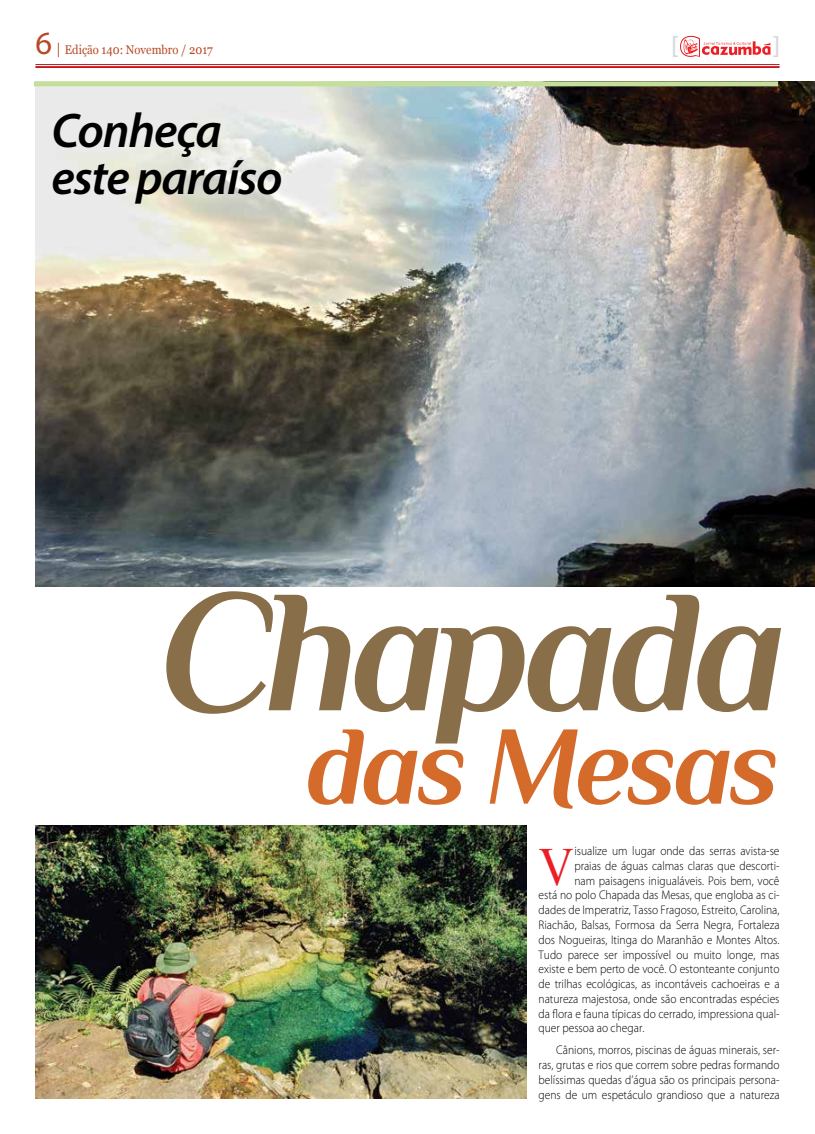
<style>
.page{position:relative;width:815px;height:1134px;background:#fff}
.page>*{position:absolute;margin:0;border:0;box-sizing:border-box;transform-origin:0 0}
.t1{font:italic 700 175px "Philosopher";letter-spacing:-.045em;color:#896e4a;scale:.96 1}
.t2{font:italic 700 112.5px "Philosopher";letter-spacing:-.035em;color:#d46b2b;scale:.96 1}
.t3{font:55px "Times";color:#ed1d24;scale:.9 1}
.t4{font:italic 600 48.75px/47.5px "Myriad Pro";letter-spacing:-.025em;color:#000}
.t5{font:300 12.5px/14.8px "Myriad Pro";color:#000;text-align:justify;scale:.92 1}
.t6{font:12.5px "Georgia";color:#b74726;scale:.9 1}
.s1{font-family:"Myriad";font-size:32.5px}
.s2{font-size:15px}
</style>
<div class="page">
<img style="left:673px;top:36px;width:105px;height:21px">
<div style="left:679px;top:35px;width:93px;height:22px;background:#fff"></div>
<svg style="left:680px;top:35px;width:91px;height:22px"></svg>
<img style="left:35px;top:81px;width:780px;height:505px">
<img style="left:35px;top:825px;width:491px;height:273px">
<hr style="left:35px;top:64px;width:745px;height:1px;background:#c4161c">
<hr style="left:35px;top:66px;width:745px;height:2px;background:#c4161c">
<div style="left:34px;top:81px;width:744px;height:5px;background:#c4df9b"></div>
<p class="t6" style="left:35px;top:42px;width:199px"><span class="s1">6</span> <span class="s2">|</span> Edição 140: Novembro / 2017</p>
<h3 class="t4" style="left:51px;top:105px;width:233px">Conheça este paraíso</h3>
<h1 class="t1" style="left:160px;top:559px;width:653px">Chapada</h1>
<h2 class="t2" style="left:306px;top:706px;width:495px">das Mesas</h2>
<h3 class="t3" style="left:539px;top:835px;width:41px">V</h3>
<p class="t5" style="left:574px;top:844px;width:225px">isualize um lugar onde das serras avista-se</p>
<p class="t5" style="left:574px;top:858px;width:225px">praias de águas calmas claras que descorti-</p>
<p class="t5" style="left:574px;top:873px;width:225px">nam paisagens inigualáveis. Pois bem, você</p>
<p class="t5" style="left:539px;top:888px;width:263px">está no polo Chapada das Mesas, que engloba as ci-</p>
<p class="t5" style="left:539px;top:902px;width:263px">dades de Imperatriz, Tasso Fragoso, Estreito, Carolina,</p>
<p class="t5" style="left:539px;top:917px;width:263px">Riachão, Balsas, Formosa da Serra Negra, Fortaleza</p>
<p class="t5" style="left:539px;top:932px;width:263px">dos Nogueiras, Itinga do Maranhão e Montes Altos.</p>
<p class="t5" style="left:539px;top:947px;width:263px">Tudo parece ser impossível ou muito longe, mas</p>
<p class="t5" style="left:539px;top:962px;width:263px">existe e bem perto de você. O estonteante conjunto</p>
<p class="t5" style="left:539px;top:976px;width:263px">de trilhas ecológicas, as incontáveis cachoeiras e a</p>
<p class="t5" style="left:539px;top:991px;width:263px">natureza majestosa, onde são encontradas espécies</p>
<p class="t5" style="left:539px;top:1006px;width:263px">da flora e fauna típicas do cerrado, impressiona qual-</p>
<p class="t5" style="left:539px;top:1021px;width:116px">quer pessoa ao chegar.</p>
<p class="t5" style="left:539px;top:1042px;width:263px;text-indent:18px">Cânions, morros, piscinas de águas minerais, ser&shy;ras, grutas e rios que correm sobre pedras formando belíssimas quedas d’água são os principais persona&shy;gens de um espetáculo grandioso que a natureza</p>
</div>
